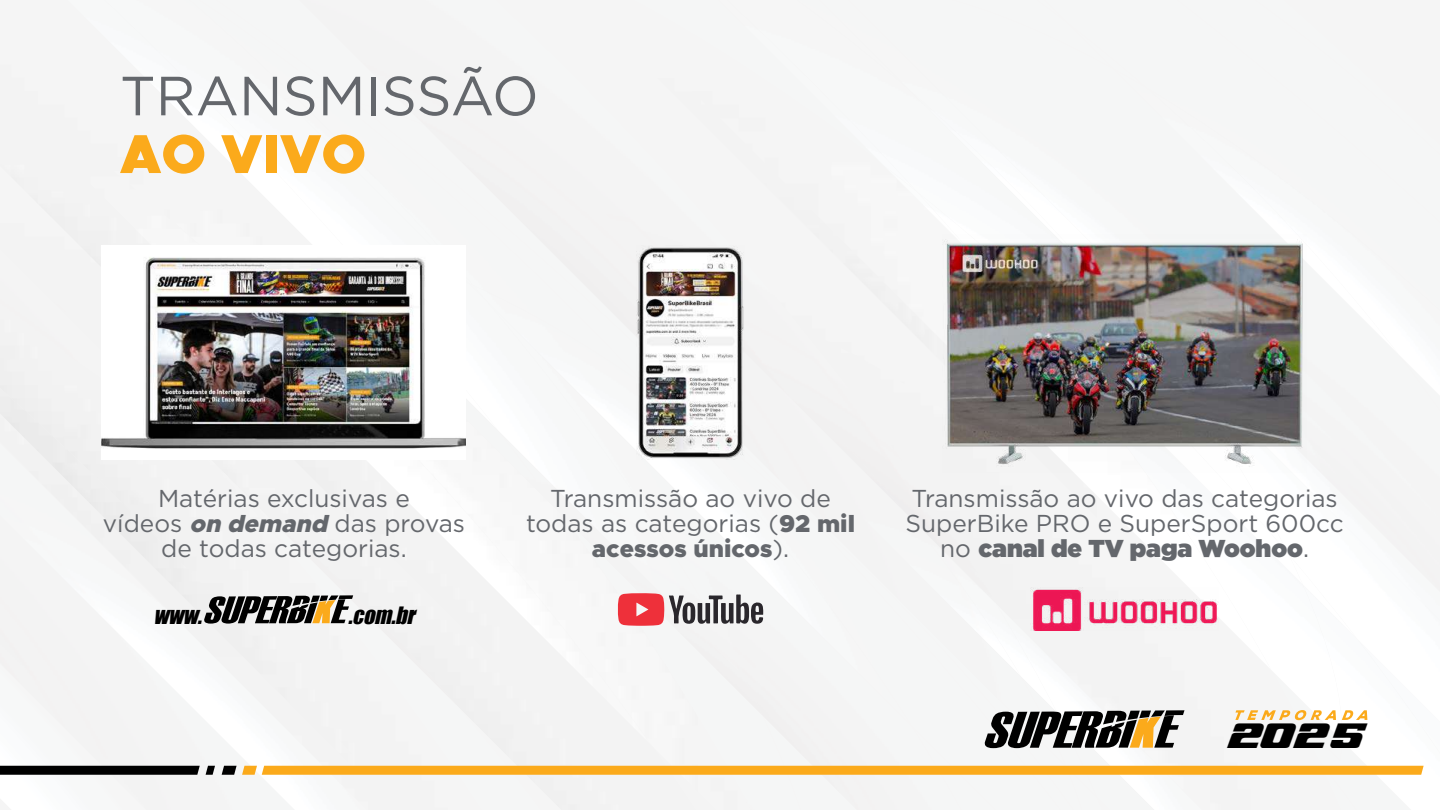
<style>
.page{position:relative;width:1440px;height:810px;background:#fff}
.page>*{position:absolute;margin:0;border:0;box-sizing:border-box;transform-origin:0 0}
.t1{font:55.05px "Gotham";color:#64676c}
.t2{font:900 55.05px "Metropolis";color:#fbaa1b}
.t3{font:24.38px/25.2px "Gotham";color:#64676c;text-align:center}
.t4{font:900 24.38px "Metropolis";color:#64676c}
.t5{font:italic 21.98px "Impact";color:#000}
.t6{font:21.23px "NFL Red Zone";color:#000}
.s1{font-family:"Metropolis";font-weight:900;font-style:italic}
.s2{font-weight:900}
.s3{font-family:"Metropolis";font-weight:900}
.s4{font-family:"Gotham";font-weight:400}
</style>
<div class="page">
<div style="left:470px;top:30px;width:243px;height:69px;background:#f5f5f5"></div>
<div style="left:52px;top:0;width:418px;height:284px;background:#f4f4f4"></div>
<div style="left:52px;top:0;width:292px;height:246px;background:#f5f5f5"></div>
<div style="left:646px;top:99px;width:156px;height:186px;background:#f5f5f5"></div>
<div style="left:1020px;top:472px;width:75px;height:168px;background:#f5f5f5"></div>
<div style="left:466px;top:97px;width:180px;height:259px;background:#f4f4f4"></div>
<img style="left:473px;top:285px;width:438px;height:355px">
<img style="left:285px;top:97px;width:188px;height:188px">
<img style="left:470px;top:284px;width:14px;height:14px">
<div style="left:1020px;top:511px;width:37px;height:129px;background:#f3f3f3"></div>
<div style="left:640px;top:294px;width:380px;height:346px;background:#f5f6f6"></div>
<div style="left:688px;top:295px;width:216px;height:216px;background:#f3f3f3"></div>
<img style="left:0;top:358px;width:393px;height:448px">
<div style="left:995px;top:0;width:445px;height:234px;background:#f5f6f6"></div>
<div style="left:1307px;top:88px;width:133px;height:317px;background:#f5f6f6"></div>
<div style="left:1066px;top:22px;width:80px;height:66px;background:#f5f6f6"></div>
<div style="left:1112px;top:68px;width:287px;height:287px;background:#f5f6f6"></div>
<svg style="left:0;top:766px;width:200px;height:9px;background:#080808"></svg>
<svg style="left:206px;top:766px;width:9px;height:9px"></svg>
<svg style="left:222px;top:640px;width:1202px;height:170px"></svg>
<img style="left:101px;top:245px;width:365px;height:215px">
<img style="left:942px;top:234px;width:365px;height:238px">
<img style="left:637px;top:245px;width:107px;height:215px">
<svg style="left:204px;top:595px;width:149px;height:29px"></svg>
<svg style="left:618px;top:593px;width:145px;height:33px"></svg>
<img style="left:1031px;top:588px;width:187px;height:43px">
<h1 class="t1" style="left:120px;top:61px;width:420px">TRANSMISSÃO</h1>
<h1 class="t2" style="left:120px;top:119px;width:248px">AO VIVO</h1>
<p class="t3" style="left:103px;top:485px;width:364px">Matérias exclusivas e<br>vídeos <span class="s1">on demand</span> das provas de todas categorias.</p>
<p class="t3" style="left:906px;top:485px;width:440px">Transmissão ao vivo das categorias<br>SuperBike PRO e SuperSport 600cc no <span class="s2">canal de TV paga Woohoo</span>.</p>
<p class="t3" style="left:526px;top:485px;width:331px">Transmissão ao vivo de todas as categorias (<span class="s3">92 mil</span></p>
<p class="t4" style="left:592px;top:533px;width:199px">acessos únicos<span class="s4">).</span></p>
<p class="t5" style="left:153px;top:598px;width:57px">www.</p>
<p class="t5" style="left:348px;top:598px;width:75px">.com.br</p>
<p class="t6" style="left:1227px;top:723px;width:137px">202 5</p>
</div>
